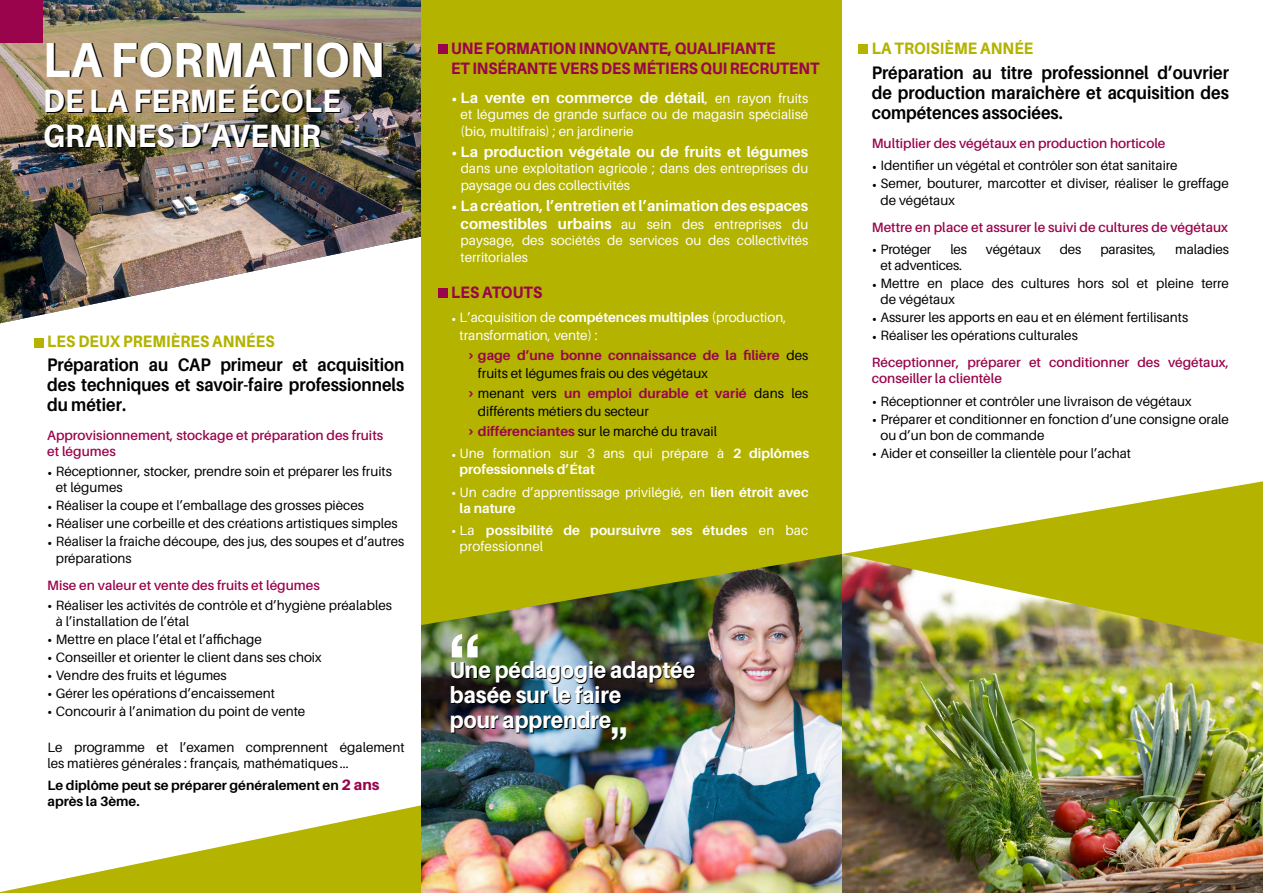
<style>
.page{position:relative;width:1263px;height:893px;background:#fff}
.page>*{position:absolute;margin:0;border:0;box-sizing:border-box;transform-origin:0 0}
.t1{font:700 72.9px "Helvetica Neue LT Pro";color:#fff}
.t2{font:800 49.2px "Aileron";letter-spacing:.01em;color:#fff;scale:.91 1}
.t3{font:700 39px "Helvetica Neue LT Pro";color:#fff}
.t4{font:800 32.25px/35.2px "Aileron";letter-spacing:.01em;color:#fff;scale:.91 1}
.t5{font:800 23.1px/25.2px "Aileron";color:#fff;scale:.92 1}
.t6{font:700 18.15px/19.8px "Aileron";color:#000;text-align:justify;scale:.91 1}
.t7{font:800 16.5px "Aileron";color:#9a044c;scale:.91 1}
.t8{font:800 16.5px "Aileron";letter-spacing:.01em;color:#b3b300;scale:.91 1}
.t9{font:800 16.5px "Aileron";color:#9a044c;scale:.9 1}
.t10{font:700 15px "Aileron";color:#fff}
.t11{font:13.5px/16.2px "Aileron";color:#000}
.t12{font:13.5px/16.2px "Aileron";color:#fff}
.t13{font:600 13.5px/27px "Aileron";color:#9a044c}
.t14{font:700 13.5px/18px "Aileron";color:#9a044c}
.t15{font:700 13.5px/16.2px "Aileron";letter-spacing:.01em;color:#fff}
.t16{font:700 13.5px/16.2px "Aileron";color:#000}
.s1{font-size:15px}
.s2{font-weight:800;font-size:15px;color:#9a044c}
.s3{font-weight:400;font-size:18px}
.s4{font-weight:400;font-size:13.5px}
.s5{font-weight:700;font-size:15px}
.s6{font-weight:400;font-size:15px;color:#000}
.s7{font-weight:400;color:#000}
.s8{font-weight:700}
.s9{font-weight:800;font-size:16.5px}
.s10{font-weight:800;font-size:16.5px;color:#9a044c}
.s11{font-weight:700;color:#9a044c}
.s12{font-weight:400;font-size:15px}
.s13{font-weight:400}
</style>
<div class="page">
<svg style="left:842px;top:481px;width:421px;height:73px"></svg>
<img style="left:0;top:0;width:421px;height:323px">
<div style="left:421px;top:0;width:421px;height:554px;background:#b3b300"></div>
<img style="left:421px;top:554px;width:842px;height:339px">
<div style="left:34px;top:338px;width:9px;height:9px;background:#b3b300"></div>
<div style="left:858px;top:45px;width:10px;height:9px;background:#b3b300"></div>
<div style="left:438px;top:288px;width:9px;height:9px;background:#9a044c"></div>
<div style="left:438px;top:45px;width:9px;height:9px;background:#9a044c"></div>
<svg style="left:0;top:805px;width:421px;height:88px"></svg>
<div style="left:0;top:0;width:43px;height:43px;background:#9a044c"></div>
<h2 class="t2" style="left:43px;top:31px;width:377px">LA FORMATION</h2>
<h3 class="t4" style="left:43px;top:83px;width:329px">DE LA FERME ÉCOLE<br>GRAINES D’AVENIR</h3>
<p class="t8" style="left:47px;top:332px;width:251px">LES DEUX PREMIÈRES ANNÉES</p>
<h3 class="t6" style="left:47px;top:355px;width:394px">Préparation au CAP primeur et acquisition des techniques et savoir-faire professionnels du métier.</h3>
<p class="t13" style="left:47px;top:427px;width:338px;line-height:16.2px">Approvisionnement, stockage et préparation des fruits et légumes</p>
<p class="t11" style="left:56px;top:464px;width:338px;text-indent:-9px"><span class="s1">•</span> Réceptionner, stocker, prendre soin et préparer les fruits et légumes</p>
<p class="t11" style="left:47px;top:498px;width:318px"><span class="s1">•</span> Réaliser la coupe et l’emballage des grosses pièces</p>
<p class="t11" style="left:47px;top:516px;width:352px"><span class="s1">•</span> Réaliser une corbeille et des créations artistiques simples</p>
<p class="t11" style="left:56px;top:534px;width:350px;text-indent:-9px"><span class="s1">•</span> Réaliser la fraiche découpe, des jus, des soupes et d’autres préparations</p>
<p class="t13" style="left:47px;top:572px;width:274px">Mise en valeur et vente des fruits et légumes</p>
<p class="t11" style="left:56px;top:597px;width:338px;text-indent:-9px"><span class="s1">•</span> Réaliser les activités de contrôle et d’hygiène préalables à l’installation de l’étal</p>
<p class="t11" style="left:47px;top:631px;width:216px"><span class="s1">•</span> Mettre en place l’étal et l’affichage</p>
<p class="t11" style="left:47px;top:649px;width:276px"><span class="s1">•</span> Conseiller et orienter le client dans ses choix</p>
<p class="t11" style="left:47px;top:667px;width:181px"><span class="s1">•</span> Vendre des fruits et légumes</p>
<p class="t11" style="left:47px;top:685px;width:229px"><span class="s1">•</span> Gérer les opérations d’encaissement</p>
<p class="t11" style="left:47px;top:703px;width:260px"><span class="s1">•</span> Concourir à l’animation du point de vente</p>
<p class="t11" style="left:47px;top:739px;width:359px">Le programme et l’examen comprennent également les matières générales : français, mathématiques ...</p>
<p class="t16" style="left:47px;top:777px;width:334px">Le diplôme peut se préparer généralement en <span class="s2">2 ans </span>après la 3ème.</p>
<p class="t7" style="left:451px;top:39px;width:358px">UNE FORMATION INNOVANTE, QUALIFIANTE</p>
<p class="t8" style="left:872px;top:39px;width:179px">LA TROISIÈME ANNÉE</p>
<p class="t9" style="left:451px;top:58px;width:410px">ET INSÉRANTE VERS DES MÉTIERS QUI RECRUTENT</p>
<h3 class="t6" style="left:872px;top:63px;width:394px">Préparation au titre professionnel d’ouvrier de production maraîchère et acquisition des compétences associées.</h3>
<p class="t10" style="left:451px;top:90px;width:359px"><span class="s3">•</span> La vente en commerce de détail<span class="s4">, en rayon fruits</span></p>
<p class="t12" style="left:461px;top:107px;width:349px">et légumes de grande surface ou de magasin spécialisé (bio, multifrais) ; en jardinerie</p>
<p class="t10" style="left:451px;top:144px;width:359px"><span class="s3">•</span> La production végétale ou de fruits et légumes</p>
<p class="t12" style="left:461px;top:161px;width:349px">dans une exploitation agricole ; dans des entreprises du paysage ou des collectivités</p>
<p class="t10" style="left:451px;top:198px;width:359px"><span class="s3">•</span> La création, l’entretien et l’animation des espaces</p>
<p class="t12" style="left:461px;top:217px;width:349px;text-align:justify"><span class="s5">comestibles urbains</span> au sein des entreprises du paysage, des sociétés de services ou des collectivités territoriales</p>
<p class="t13" style="left:872px;top:130px;width:295px">Multiplier des végétaux en production horticole</p>
<p class="t11" style="left:872px;top:158px;width:307px"><span class="s1">•</span> Identifier un végétal et contrôler son état sanitaire</p>
<p class="t11" style="left:880px;top:176px;width:350px;text-indent:-9px"><span class="s1">•</span> Semer, bouturer, marcotter et diviser, réaliser le greffage de végétaux</p>
<p class="t13" style="left:872px;top:213px;width:358px">Mettre en place et assurer le suivi de cultures de végétaux</p>
<p class="t11" style="left:872px;top:241px;width:61px"><span class="s1">•</span> Protéger</p>
<p class="t11" style="left:950px;top:241px;width:18px">les</p>
<p class="t11" style="left:986px;top:241px;width:56px">végétaux</p>
<p class="t11" style="left:1060px;top:241px;width:23px">des</p>
<p class="t11" style="left:1100px;top:241px;width:57px">parasites,</p>
<p class="t11" style="left:1175px;top:241px;width:55px">maladies</p>
<p class="t11" style="left:880px;top:257px;width:83px">et adventices.</p>
<p class="t11" style="left:880px;top:275px;width:350px;text-indent:-9px"><span class="s1">•</span> Mettre en place des cultures hors sol et pleine terre de végétaux</p>
<p class="t11" style="left:872px;top:310px;width:318px"><span class="s1">•</span> Assurer les apports en eau et en élément fertilisants</p>
<p class="t13" style="left:872px;top:322px;width:359px"><span class="s6">•</span> <span class="s7">Réaliser les opérations culturales<br></span>Réceptionner, préparer et conditionner des végétaux,</p>
<p class="t13" style="left:872px;top:365px;width:132px">conseiller la clientèle</p>
<p class="t11" style="left:872px;top:393px;width:321px"><span class="s1">•</span> Réceptionner et contrôler une livraison de végétaux</p>
<p class="t11" style="left:880px;top:411px;width:350px;text-indent:-9px"><span class="s1">•</span> Préparer et conditionner en fonction d’une consigne orale ou d’un bon de commande</p>
<p class="t11" style="left:872px;top:445px;width:261px"><span class="s1">•</span> Aider et conseiller la clientèle pour l’achat</p>
<p class="t7" style="left:451px;top:282px;width:102px">LES ATOUTS</p>
<p class="t12" style="left:460px;top:309px;width:328px;line-height:18px;text-indent:-8px"><span class="s1">•</span> L’acquisition de <span class="s8">compétences multiples</span> (production, transformation, vente) :</p>
<p class="t14" style="left:478px;top:347px;width:332px;text-indent:-10px"><span class="s9">›</span> gage d’une bonne connaissance de la filière <span class="s7">des fruits et légumes frais ou des végétaux</span></p>
<p class="t11" style="left:478px;top:384px;width:332px;line-height:18px;text-indent:-10px"><span class="s10">›</span> menant vers <span class="s11">un emploi durable et varié</span> dans les différents métiers du secteur</p>
<p class="t11" style="left:468px;top:423px;width:250px"><span class="s10">›</span> <span class="s11">différenciantes</span> sur le marché du travail</p>
<p class="t12" style="left:460px;top:445px;width:351px;text-indent:-8px"><span class="s1">•</span> Une formation sur 3 ans qui prépare à <span class="s8">2 diplômes professionnels d’État</span></p>
<p class="t12" style="left:460px;top:484px;width:351px;text-indent:-8px"><span class="s1">•</span> Un cadre d’apprentissage privilégié, en <span class="s8">lien étroit avec la nature</span></p>
<p class="t15" style="left:460px;top:522px;width:350px;text-indent:-8px"><span class="s12">•</span> <span class="s13">La</span> possibilité de poursuivre ses études <span class="s13">en bac professionnel</span></p>
<h1 class="t1" style="left:448px;top:615px;width:35px">“</h1>
<h3 class="t5" style="left:450px;top:657px;width:268px">Une pédagogie adaptée basée sur le faire<br>pour apprendre</h3>
<h3 class="t3" style="left:628px;top:750px;width:20px;rotate:-180deg">“</h3>
</div>
